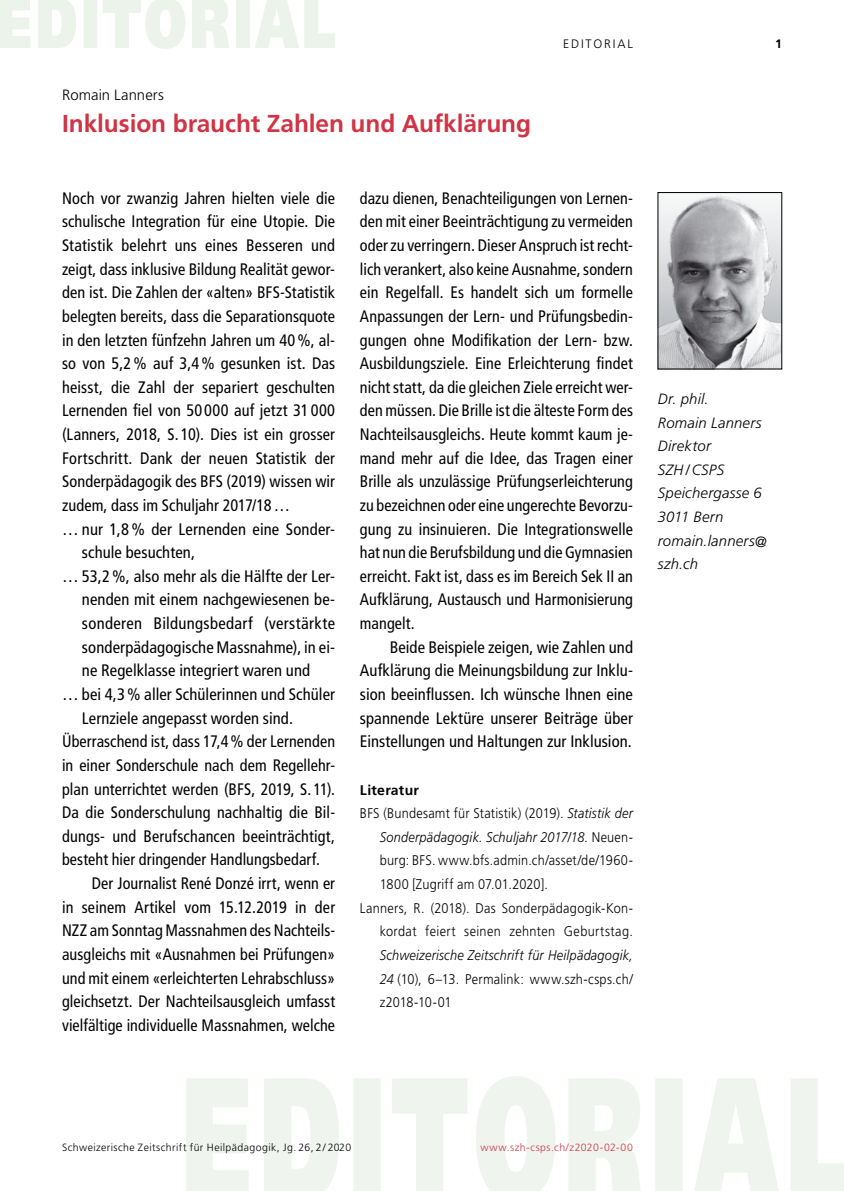
<style>
.page{position:relative;width:844px;height:1191px;background:#fff}
.page>*{position:absolute;margin:0;border:0;box-sizing:border-box;transform-origin:0 0}
.Artikel-Beginn_Titel_H3_Artikelbeginn_Ti{font:700 24.5px "Frutiger LT";letter-spacing:-.005em;color:#d13444}
.Lauftext_normal_Lauftext_P{font:condensed 16.62px/23.6px "Frutiger LT";letter-spacing:.005em;color:#000;text-align:justify}
.Lauftext_normal_Autoren_Lauftext{font:italic 300 14.88px/23.6px "Frutiger LT";letter-spacing:.015em;color:#000}
.Überschrift_2{font:300 14.88px "Frutiger LT";letter-spacing:.005em;color:#000}
.Literatur_Quelle_usw_Literatur_Quelle_Ei{font:300 14px/23.6px "Frutiger LT";letter-spacing:.02em;color:#000;text-align:justify;scale:.91 1}
.Literatur_Quelle_usw_Titel_Literatur_Que{font:700 14px "Frutiger LT";letter-spacing:.02em;color:#000}
.t1{font:300 12.25px "Frutiger LT";letter-spacing:.15em;color:#000}
.t2{font:700 12.25px "Frutiger LT";color:#000}
.t3{font:300 10.5px "Frutiger LT";letter-spacing:.04em;color:#000}
.t4{font:300 10.5px "Frutiger LT";letter-spacing:.04em;color:#d13444}
.s1{font-style:italic}
</style>
<div class="page">
<svg style="left:186px;top:1076px;width:657px;height:115px;fill:#eff5ee"></svg>
<svg style="left:0;top:0;width:335px;height:49px"></svg>
<img style="left:659px;top:195px;width:120px;height:172px">
<h2 class="Überschrift_2" style="left:62px;top:87px;width:103px">Romain Lanners</h2>
<h3 class="Artikel-Beginn_Titel_H3_Artikelbeginn_Ti" style="left:62px;top:109px;width:470px">Inklusion braucht Zahlen und Aufklärung</h3>
<p class="t1" style="left:563px;top:37px;width:71px">EDITORIAL</p>
<p class="t2" style="left:774px;top:37px;width:8px">1</p>
<p class="Lauftext_normal_Lauftext_P" style="left:62px;top:186px;width:274px">Noch vor zwanzig Jahren hielten viele die schulische Integration für eine Utopie. Die Statistik belehrt uns eines Besseren und zeigt, dass inklusive Bildung Realität gewor&shy;den ist. Die Zahlen der «alten» BFS-Statistik belegten bereits, dass die Separationsquote in den letzten fünfzehn Jahren um 40%, al&shy;so von 5,2% auf 3,4% gesunken ist. Das heisst, die Zahl der separiert geschulten Lernenden fiel von 50 000 auf jetzt 31 000 (Lanners, 2018, S. 10). Dies ist ein grosser Fortschritt. Dank der neuen Statistik der Sonderpädagogik des BFS (2019) wissen wir zudem, dass im Schuljahr 2017/18…</p>
<p class="Lauftext_normal_Lauftext_P" style="left:82px;top:517px;width:254px;text-indent:-20px">… nur 1,8% der Lernenden eine Sonder&shy;schule besuchten,</p>
<p class="Lauftext_normal_Lauftext_P" style="left:82px;top:564px;width:254px;text-indent:-20px">… 53,2%, also mehr als die Hälfte der Ler&shy;nenden mit einem nachgewiesenen be&shy;sonderen Bildungsbedarf (verstärkte sonderpädagogische Massnahme), in ei&shy;ne Regelklasse integriert waren und</p>
<p class="Lauftext_normal_Lauftext_P" style="left:82px;top:682px;width:255px;text-indent:-20px">… bei 4,3% aller Schülerinnen und Schüler<br>Lernziele angepasst worden sind.</p>
<p class="Lauftext_normal_Lauftext_P" style="left:62px;top:730px;width:274px">Überraschend ist, dass 17,4% der Lernenden in einer Sonderschule nach dem Regellehr&shy;plan unterrichtet werden (BFS, 2019, S. 11).<br>Da die Sonderschulung nachhaltig die Bil&shy;dungs- und Berufschancen beeinträchtigt, besteht hier dringender Handlungsbedarf.</p>
<p class="Lauftext_normal_Lauftext_P" style="left:62px;top:871px;width:274px;text-indent:30px">Der Journalist René Donzé irrt, wenn er in seinem Artikel vom 15.12.2019 in der NZZ am Sonntag Massnahmen des Nachteils&shy;ausgleichs mit «Ausnahmen bei Prüfungen» und mit einem «erleichterten Lehrabschluss» gleichsetzt. Der Nachteilsausgleich umfasst vielfältige individuelle Massnahmen, welche</p>
<p class="Lauftext_normal_Lauftext_P" style="left:360px;top:186px;width:274px">dazu dienen, Benachteiligungen von Lernen&shy;den mit einer Beeinträchtigung zu vermeiden oder zu verringern. Dieser Anspruch ist recht&shy;lich verankert, also keine Ausnahme, sondern ein Regelfall. Es handelt sich um formelle Anpassungen der Lern- und Prüfungsbedin&shy;gungen ohne Modifikation der Lern- bzw.<br>Ausbildungsziele. Eine Erleichterung findet nicht statt, da die gleichen Ziele erreicht wer&shy;den müssen. Die Brille ist die älteste Form des Nachteilsausgleichs. Heute kommt kaum je&shy;mand mehr auf die Idee, das Tragen einer Brille als unzulässige Prüfungserleichterung zu bezeichnen oder eine ungerechte Bevorzu&shy;gung zu insinuieren. Die Integrationswelle hat nun die Berufsbildung und die Gymnasien erreicht. Fakt ist, dass es im Bereich Sek II an Aufklärung, Austausch und Harmonisierung mangelt.</p>
<p class="Lauftext_normal_Lauftext_P" style="left:360px;top:635px;width:274px;text-indent:30px">Beide Beispiele zeigen, wie Zahlen und Aufklärung die Meinungsbildung zur Inklu&shy;sion beeinflussen. Ich wünsche Ihnen eine spannende Lektüre unserer Beiträge über Einstellungen und Haltungen zur Inklusion.</p>
<h6 class="Literatur_Quelle_usw_Titel_Literatur_Que" style="left:360px;top:781px;width:60px">Literatur</h6>
<p class="Literatur_Quelle_usw_Literatur_Quelle_Ei" style="left:379px;top:801px;width:280px;text-indent:-20px">BFS (Bundesamt für Statistik) (2019). <span class="s1">Statistik der Sonderpädagogik. Schuljahr 2017/18.</span> Neuen&shy;burg: BFS. www.bfs.admin.ch/asset/de/1960- 1800 [Zugriff am 07.01.2020].</p>
<p class="Literatur_Quelle_usw_Literatur_Quelle_Ei" style="left:379px;top:896px;width:280px;text-indent:-20px">Lanners, R. (2018). Das Sonderpädagogik-Kon&shy;kordat feiert seinen zehnten Geburtstag.<br><span class="s1">Schweizerische Zeitschrift für Heilpädagogik, 24</span> (10), 6–13. Permalink: www.szh-csps.ch/ z2018-10-01</p>
<p class="Lauftext_normal_Autoren_Lauftext" style="left:657px;top:387px;width:52px">Dr. phil.</p>
<p class="Lauftext_normal_Autoren_Lauftext" style="left:657px;top:411px;width:105px">Romain Lanners</p>
<p class="Lauftext_normal_Autoren_Lauftext" style="left:657px;top:434px;width:55px">Direktor</p>
<p class="Lauftext_normal_Autoren_Lauftext" style="left:657px;top:458px;width:68px">SZH/CSPS</p>
<p class="Lauftext_normal_Autoren_Lauftext" style="left:657px;top:482px;width:105px">Speichergasse 6</p>
<p class="Lauftext_normal_Autoren_Lauftext" style="left:657px;top:505px;width:67px">3011 Bern</p>
<p class="Lauftext_normal_Autoren_Lauftext" style="left:657px;top:529px;width:111px">romain.lanners@ szh.ch</p>
<p class="t3" style="left:62px;top:1141px;width:290px">Schweizerische Zeitschrift für Heilpädagogik, Jg. 26, 2/ 2020</p>
<p class="t4" style="left:480px;top:1141px;width:154px">www.szh-csps.ch/z2020-02-00</p>
</div>
